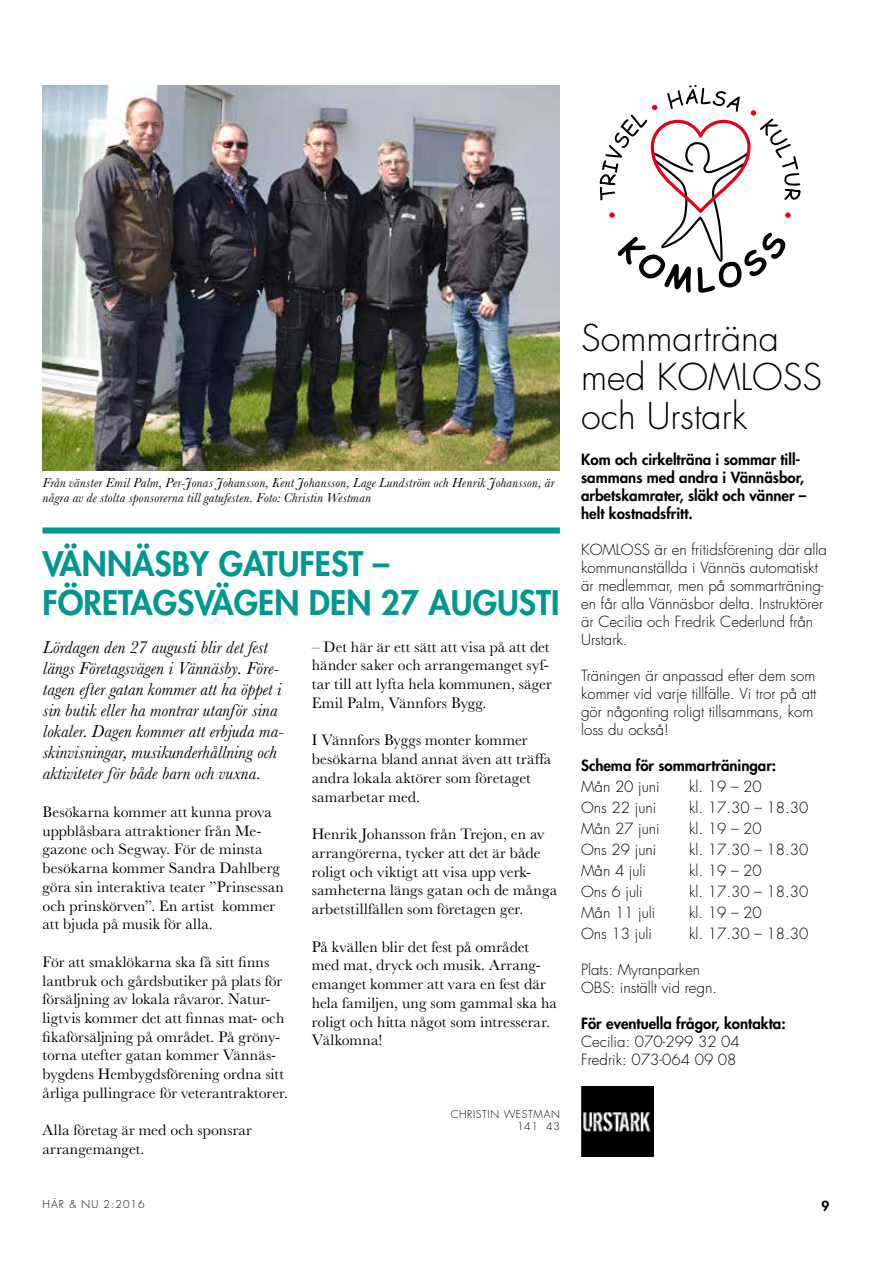
<style>
.page{position:relative;width:893px;height:1263px;background:#fff}
.page>*{position:absolute;margin:0;border:0;box-sizing:border-box;transform-origin:0 0}
.t1{font:300 36px/39px "Futura Std";color:#000}
.t2{font:800 33px/39px "Futura Std";color:#009790}
.t3{font:italic 18px/21px "Baskerville MT Std";letter-spacing:.01em;color:#000}
.t4{font:15.75px/18.8px "Baskerville MT Std";letter-spacing:.005em;color:#000}
.t5{font:300 15px/18px "Futura Std";color:#000}
.t6{font:800 15px/18px "Futura Std";color:#000}
.t7{font:italic 13.5px/15px "Baskerville MT Std";letter-spacing:.015em;color:#000}
.t8{font:800 13.5px "Futura Std";color:#000}
.t9{font:300 10.5px/12px "Futura Std";letter-spacing:.06em;color:#000;text-align:right}
.t10{font:300 10.5px "Futura Std";letter-spacing:.1em;color:#000}
</style>
<div class="page">
<img style="left:43px;top:85px;width:517px;height:385px">
<div style="left:43px;top:527px;width:517px;height:6px;background:#009790"></div>
<svg style="left:600px;top:85px;width:201px;height:208px"></svg>
<img style="left:581px;top:1087px;width:72px;height:70px">
<p class="t7" style="left:43px;top:475px;width:513px">Från vänster Emil Palm, Per-Jonas Johansson, Kent Johansson, Lage Lundström och Henrik Johansson, är några av de stolta sponsorerna till gatufesten. Foto: Christin Westman</p>
<h2 class="t2" style="left:43px;top:544px;width:515px">Vännäsby Gatufest –<br>Företagsväge n den 27 augusti</h2>
<p class="t4" style="left:312px;top:637px;width:242px">– Det här är ett sätt att visa på att det händer saker och arrangemanget syf&shy;tar till att lyfta hela kommunen, säger Emil Palm, Vännfors Bygg.</p>
<p class="t4" style="left:312px;top:731px;width:241px">I Vännfors Byggs monter kommer besökarna bland annat även att träffa andra lokala aktörer som företaget samarbetar med.</p>
<p class="t4" style="left:312px;top:825px;width:247px">Henrik Johansson från Trejon, en av arrangörerna, tycker att det är både roligt och viktigt att visa upp verk&shy;samheterna längs gatan och de många arbetstillfällen som företagen ger.</p>
<p class="t4" style="left:312px;top:937px;width:247px">På kvällen blir det fest på området med mat, dryck och musik. Arrang&shy;emanget kommer att vara en fest där hela familjen, ung som gammal ska ha roligt och hitta något som intresserar.<br>Välkomna!</p>
<p class="t3" style="left:43px;top:637px;width:243px">Lördagen den 27 augusti blir det fest längs Företagsvägen i Vännäsby. Före&shy;tagen efter gatan kommer att ha öppet i sin butik eller ha montrar utanför sina lokaler. Dagen kommer att erbjuda ma&shy;skinvisningar, musikunderhållning och aktiviteter för både barn och vuxna.</p>
<p class="t4" style="left:43px;top:802px;width:243px">Besökarna kommer att kunna prova uppblåsbara attraktioner från Me&shy;gazone och Segway. För de minsta besökarna kommer Sandra Dahlberg göra sin interaktiva teater ”Prinsessan och prinskörven”. En artist kommer att bjuda på musik för alla.</p>
<p class="t4" style="left:43px;top:952px;width:247px">För att smaklökarna ska få sitt finns lantbruk och gårdsbutiker på plats för försäljning av lokala råvaror. Natur&shy;ligtvis kommer det att finnas mat- och fikaförsäljning på området. På gröny&shy;torna utefter gatan kommer Vännäs&shy;bygdens Hembygdsförening ordna sitt årliga pullingrace för veterantraktorer.</p>
<p class="t4" style="left:43px;top:1121px;width:211px">Alla företag är med och sponsrar arrangemanget.</p>
<p class="t9" style="left:451px;top:1108px;width:111px">Christin Westman<br>141 43</p>
<h1 class="t1" style="left:581px;top:319px;width:199px">Sommarträna med KOMLOSS<br>och Urstark</h1>
<p class="t6" style="left:581px;top:450px;width:227px">Kom och cirkelträna i sommar till&shy;sammans med andra i Vännäsbor, arbetskamrater, släkt och vänner – helt kostnadsfritt.</p>
<p class="t5" style="left:581px;top:541px;width:20px">KOMLOSS</p>
<p class="t5" style="left:581px;top:541px;width:247px;text-indent:73px">är en fritidsförening där alla kommunanställda i Vännäs automatiskt är medlemmar, men på sommarträning&shy;en får alla Vännäsbor delta. I nstruktörer är Cecilia och Fredrik Cederlund från<br>Urstark.</p>
<p class="t5" style="left:581px;top:667px;width:237px">Träningen är anpassad efter dem som kommer vid varje tillfälle. Vi tror på att gör någonting roligt tillsammans, kom loss du också!</p>
<p class="t6" style="left:581px;top:756px;width:197px">Schema för sommarträningar:</p>
<p class="t5" style="left:581px;top:778px;width:80px">Mån 20 juni</p>
<p class="t5" style="left:689px;top:778px;width:74px">kl. 19 – 20</p>
<p class="t5" style="left:581px;top:799px;width:77px">Ons 22 juni</p>
<p class="t5" style="left:689px;top:799px;width:121px">kl. 17.30 – 18.30</p>
<p class="t5" style="left:581px;top:820px;width:80px">Mån 27 juni</p>
<p class="t5" style="left:689px;top:820px;width:74px">kl. 19 – 20</p>
<p class="t5" style="left:581px;top:841px;width:77px">Ons 29 juni</p>
<p class="t5" style="left:689px;top:841px;width:121px">kl. 17.30 – 18.30</p>
<p class="t5" style="left:581px;top:862px;width:66px">Mån 4 juli</p>
<p class="t5" style="left:689px;top:862px;width:74px">kl. 19 – 20</p>
<p class="t5" style="left:581px;top:883px;width:63px">Ons 6 juli</p>
<p class="t5" style="left:689px;top:883px;width:121px">kl. 17.30 – 18.30</p>
<p class="t5" style="left:581px;top:904px;width:76px">Mån 11 juli</p>
<p class="t5" style="left:689px;top:904px;width:74px">kl. 19 – 20</p>
<p class="t5" style="left:581px;top:925px;width:72px">Ons 13 juli</p>
<p class="t5" style="left:689px;top:925px;width:121px">kl. 17.30 – 18.30</p>
<p class="t5" style="left:581px;top:961px;width:137px">Plats: Myranparken<br>OBS: inställt vid regn.</p>
<p class="t6" style="left:581px;top:1014px;width:206px">För eventuella frågor, kontakta:</p>
<p class="t5" style="left:581px;top:1033px;width:160px">Cecilia: 070-299 32 04<br>Fredrik: 073-064 09 08</p>
<p class="t10" style="left:43px;top:1198px;width:104px">HÄR &amp; NU 2:2016</p>
<p class="t8" style="left:821px;top:1197px;width:9px">9</p>
</div>
